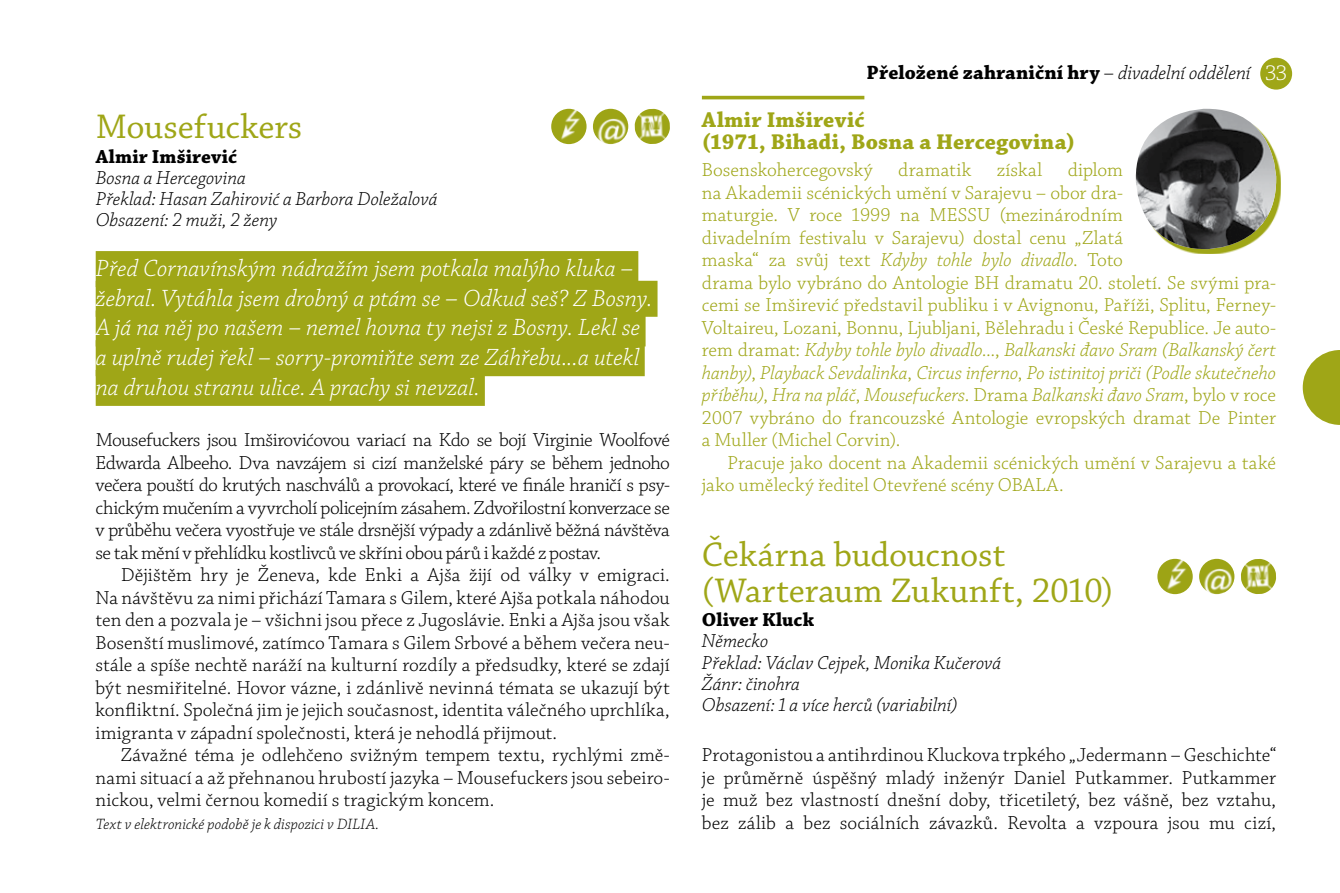
<style>
.page{position:relative;width:1340px;height:893px;background:#fff}
.page>*{position:absolute;margin:0;border:0;box-sizing:border-box;transform-origin:0 0}
.t1{font:36px/36px "Chaparral Pro";color:#9fa617}
.t2{font:italic 300 24.75px/29.7px "Chaparral Pro";color:#fff}
.t3{font:700 22.5px/22.5px "Chaparral Pro";letter-spacing:.01em;color:#9fa617}
.t4{font:700 20.25px "Chaparral Pro";letter-spacing:.005em;color:#000}
.t5{font:300 19.8px/22.5px "Chaparral Pro";color:#000;text-align:justify}
.t6{font:300 19.8px/22.5px "Chaparral Pro";letter-spacing:.005em;color:#9fa617}
.t7{font:italic 300 19.8px/21.2px "Chaparral Pro";letter-spacing:-.005em;color:#000}
.t8{font:700 19.8px "Chaparral Pro";letter-spacing:.005em;color:#000}
.t9{font:italic 300 15.75px "Chaparral Pro";letter-spacing:.005em;color:#000}
.s1{font-weight:300}
.s2{font-weight:300;font-style:italic}
.s3{font-weight:300;font-size:22.5px;color:#fff}
.s4{font-style:italic}
</style>
<div class="page">
<div style="left:1260px;top:58px;width:32px;height:32px;background:#9fa617;border-radius:50%"></div>
<svg style="left:1302px;top:350px;width:37px;height:75px"></svg>
<div style="left:96px;top:251px;width:542px;height:36px;background:#9fa617"></div>
<div style="left:96px;top:281px;width:561px;height:36px;background:#9fa617"></div>
<div style="left:96px;top:310px;width:549px;height:36px;background:#9fa617"></div>
<div style="left:96px;top:340px;width:548px;height:36px;background:#9fa617"></div>
<div style="left:96px;top:370px;width:389px;height:36px;background:#9fa617"></div>
<hr style="left:702px;top:96px;width:162px;height:3px;background:#9fa617">
<svg style="left:1178px;top:155px;width:102px;height:99px"></svg>
<img style="left:1135px;top:109px;width:141px;height:140px">
<img style="left:551px;top:109px;width:35px;height:35px;border-radius:18px">
<img style="left:1157px;top:559px;width:35px;height:35px;border-radius:18px">
<img style="left:593px;top:109px;width:35px;height:35px;border-radius:18px">
<img style="left:1199px;top:559px;width:35px;height:35px;border-radius:18px">
<img style="left:634px;top:109px;width:36px;height:35px">
<img style="left:1241px;top:559px;width:34px;height:35px">
<h1 class="t1" style="left:96px;top:110px;width:208px">Mousefuckers</h1>
<p class="t8" style="left:96px;top:145px;width:143px">Almir Imširević</p>
<p class="t7" style="left:96px;top:168px;width:343px">Bosna a Hercegovina<br>Překlad: Hasan Zahirović a Barbora Doležalová<br>Obsazení: 2 muži, 2 ženy</p>
<p class="t2" style="left:96px;top:254px;width:558px">Před Cornavínským nádražím jsem potkala malýho kluka – žebral. Vytáhla jsem drobný a ptám se – Odkud seš? Z Bosny.<br>A já na něj po našem – nemel hovna ty nejsi z Bosny. Lekl se a uplně rudej řekl – sorry-promiňte sem ze Záhřebu...a utekl na druhou stranu ulice. A prachy si nevzal.</p>
<p class="t5" style="left:96px;top:430px;width:576px">Mousefuckers jsou Imširovićovou variací na Kdo se bojí Virginie Woolfové Edwarda Albeeho. Dva navzájem si cizí manželské páry se během jednoho večera pouští do krutých naschválů a provokací, které ve finále hraničí s psy&shy;chickým mučením a vyvrcholí policejním zásahem. Zdvořilostní konverzace se v průběhu večera vyostřuje ve stále drsnější výpady a zdánlivě běžná návštěva se takmění v přehlídku kostlivců ve skříni obou párů i každé z postav.</p>
<p class="t5" style="left:95px;top:565px;width:576px;text-indent:26px">Dějištěm hry je Ženeva, kde Enki a Ajša žijí od války v emigraci.<br>Na návštěvu za nimi přichází Tamara s Gilem, které Ajša potkala náhodou ten den a pozvala je – všichni jsou přece z Jugoslávie. Enki a Ajša jsou však Bosenští muslimové, zatímco Tamara s Gilem Srbové a během večera neu&shy;stále a spíše nechtě naráží na kulturní rozdíly a předsudky, které se zdají být nesmiřitelné. Hovor vázne, i zdánlivě nevinná témata se ukazují být konfliktní. Společná jim je jejich současnost, identita válečného uprchlíka, imigranta v západní společnosti, která je nehodlá přijmout.</p>
<p class="t5" style="left:95px;top:745px;width:576px;text-indent:26px">Závažné téma je odlehčeno svižným tempem textu, rychlými změ&shy;nami situací a až přehnanou hrubostí jazyka – Mousefuckers jsou sebeiro&shy;nickou, velmi černou komedií s tragickým koncem.</p>
<p class="t9" style="left:96px;top:815px;width:285px">Text v elektronické podobě je k dispozici v DILIA.</p>
<p class="t4" style="left:866px;top:60px;width:422px">Přeložené zahraniční hry <span class="s1">–</span> <span class="s2">divadelní oddělení</span> <span class="s3">33</span></p>
<p class="t3" style="left:702px;top:109px;width:375px">Almir Imširević<br>(1971, Bihadi, Bosna a Hercegovina)</p>
<p class="t6" style="left:702px;top:160px;width:172px">Bosenskohercegovský</p>
<p class="t6" style="left:898px;top:160px;width:74px">dramatik</p>
<p class="t6" style="left:996px;top:160px;width:47px">získal</p>
<p class="t6" style="left:702px;top:160px;width:576px;text-indent:366px">diplom<br>na Akademii scénických umění v Sarajevu – obor dra-<br>maturgie. V roce 1999 na MESSU (mezinárodním<br>divadelním festivalu v Sarajevu) dostal cenu „Zlatá<br>maska“ za svůj text <span class="s4">Kdyby tohle bylo divadlo</span>. Toto<br>drama bylo vybráno do Antologie BH dramatu 20. století. Se svými pra&shy;cemi se Imširević představil publiku i v Avignonu, Paříži, Splitu, Ferney-Voltaireu, Lozani, Bonnu, Ljubljani, Bělehradu i České Republice. Je auto&shy;rem dramat: <span class="s4">Kdyby tohle bylo divadlo...</span>, <span class="s4">Balkanski đavo Sram (Balkanský čert hanby)</span>, <span class="s4">Playback Sevdalinka</span>, <span class="s4">Circus inferno</span>, <span class="s4">Po istinitoj priči (Podle skutečneho příběhu)</span>, <span class="s4">Hra na pláč</span>, <span class="s4">Mousefuckers</span>. Drama <span class="s4">Balkanski đavo Sram</span>, bylo v roce 2007 vybráno do francouzské Antologie evropských dramat De Pinter a Muller (Michel Corvin).</p>
<p class="t6" style="left:702px;top:452px;width:576px;text-indent:25px">Pracuje jako docent na Akademii scénických umění v Sarajevu a také jako umělecký ředitel Otevřené scény OBALA.</p>
<h1 class="t1" style="left:702px;top:538px;width:413px">Čekárna budoucnost (Warteraum Zukunft, 2010)</h1>
<p class="t8" style="left:702px;top:608px;width:114px">Oliver Kluck</p>
<p class="t7" style="left:702px;top:632px;width:301px">Německo<br>Překlad: Václav Cejpek, Monika Kučerová<br>Žánr: činohra<br>Obsazení: 1 a více herců (variabilní)</p>
<p class="t5" style="left:702px;top:745px;width:576px">Protagonistou a antihrdinou Kluckova trpkého „Jedermann –Geschichte“ je průměrně úspěšný mladý inženýr Daniel Putkammer. Putkammer je muž bez vlastností dnešní doby, třicetiletý, bez vášně, bez vztahu, bez zálib a bez sociálních závazků. Revolta a vzpoura jsou mu cizí,</p>
</div>
